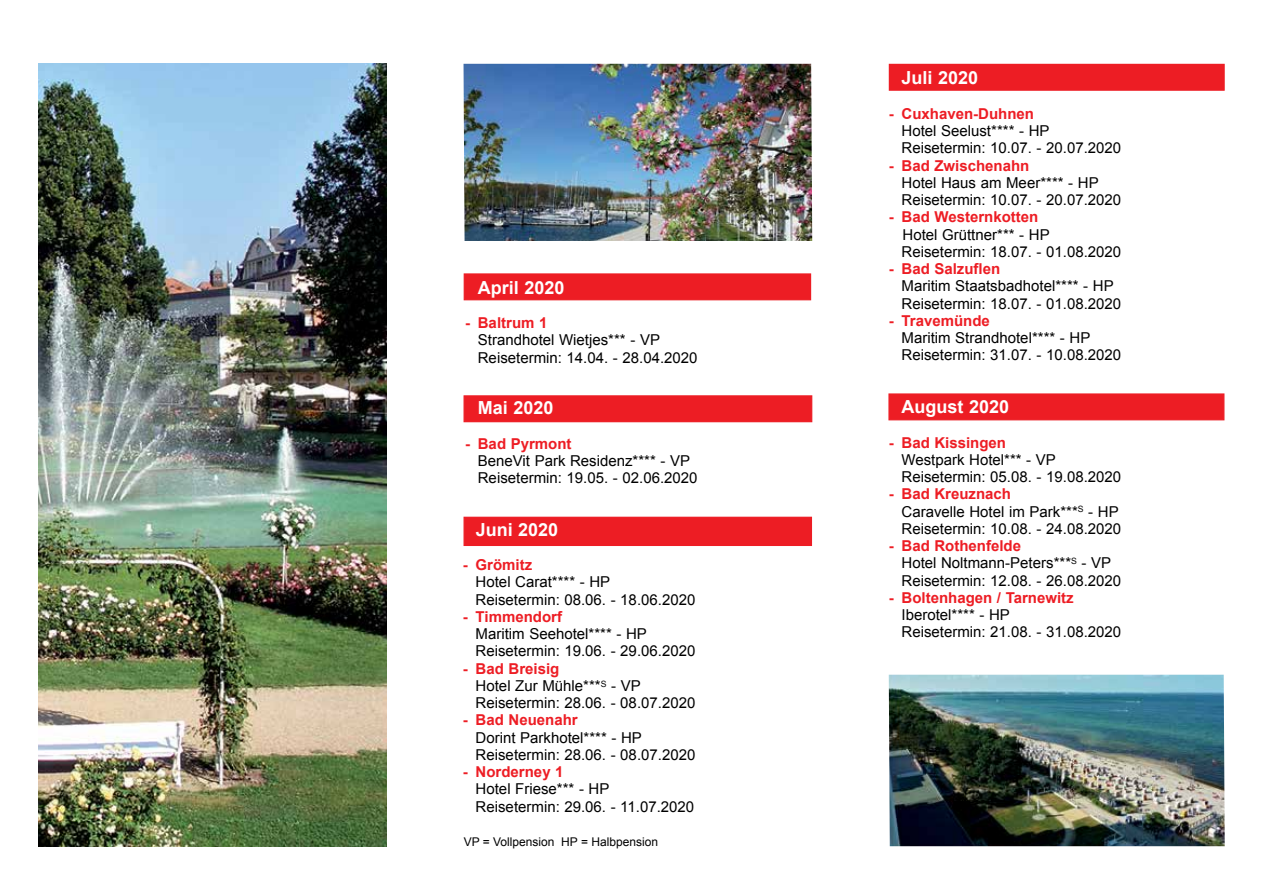
<style>
.page{position:relative;width:1263px;height:893px;background:#fff}
.page>*{position:absolute;margin:0;border:0;box-sizing:border-box;transform-origin:0 0}
.t1{font:700 18px "Arial";color:#fff}
.t2{font:15px/17.2px "Arial";color:#000}
.t3{font:700 15px "Arial";color:#ed1d24}
.t4{font:12px "Arial";color:#000}
.s1{font-weight:700;color:#ed1d24}
</style>
<div class="page">
<img style="left:463px;top:64px;width:349px;height:177px">
<div style="left:463px;top:517px;width:349px;height:29px;background:#ed1d24"></div>
<div style="left:463px;top:395px;width:349px;height:27px;background:#ed1d24;border:1px solid #ed1d24"></div>
<div style="left:464px;top:273px;width:347px;height:27px;background:#ed1d24;border:1px solid #ed1d24"></div>
<img style="left:38px;top:64px;width:349px;height:782px">
<div style="left:888px;top:393px;width:336px;height:27px;background:#ed1d24;border:1px solid #ed1d24"></div>
<div style="left:889px;top:64px;width:336px;height:27px;background:#ed1d24;border:1px solid #ed1d24"></div>
<img style="left:889px;top:675px;width:336px;height:171px">
<p class="t1" style="left:478px;top:275px;width:88px">April 2020</p>
<p class="t3" style="left:465px;top:313px;width:84px">- Baltrum 1</p>
<p class="t2" style="left:478px;top:332px;width:221px">Strandhotel Wietjes*** - VP<br>Reisetermin: 14.04. - 28.04.2020</p>
<p class="t1" style="left:478px;top:396px;width:77px">Mai 2020</p>
<p class="t3" style="left:465px;top:434px;width:108px">- Bad Pyrmont</p>
<p class="t2" style="left:478px;top:452px;width:221px">BeneVit Park Residenz**** - VP<br>Reisetermin: 19.05. - 02.06.2020</p>
<p class="t1" style="left:476px;top:517px;width:84px">Juni 2020</p>
<p class="t3" style="left:463px;top:555px;width:71px">- Grömitz</p>
<p class="t2" style="left:476px;top:574px;width:221px">Hotel Carat**** - HP<br>Reisetermin: 08.06. - 18.06.2020</p>
<p class="t3" style="left:463px;top:607px;width:101px">- Timmendorf</p>
<p class="t2" style="left:476px;top:625px;width:221px">Maritim Seehotel**** - HP<br>Reisetermin: 19.06. - 29.06.2020</p>
<p class="t2" style="left:476px;top:660px;width:221px;text-indent:-13px"><span class="s1">- Bad Breisig<br></span>Hotel Zur Mühle***<sup>S</sup> - VP<br>Reisetermin: 28.06. - 08.07.2020</p>
<p class="t3" style="left:463px;top:710px;width:116px">- Bad Neuenahr</p>
<p class="t2" style="left:476px;top:729px;width:221px">Dorint Parkhotel**** - HP<br>Reisetermin: 28.06. - 08.07.2020</p>
<p class="t3" style="left:463px;top:762px;width:102px">- Norderney 1</p>
<p class="t2" style="left:476px;top:781px;width:220px">Hotel Friese*** - HP<br>Reisetermin: 29.06. - 11.07.2020</p>
<p class="t4" style="left:464px;top:833px;width:196px">VP = Vollpension HP = Halbpension</p>
<p class="t1" style="left:901px;top:66px;width:78px">Juli 2020</p>
<p class="t3" style="left:889px;top:104px;width:147px">- Cuxhaven-Duhnen</p>
<p class="t2" style="left:901px;top:122px;width:221px">Hotel Seelust**** - HP<br>Reisetermin: 10.07. - 20.07.2020</p>
<p class="t3" style="left:889px;top:155px;width:142px">- Bad Zwischenahn</p>
<p class="t2" style="left:901px;top:174px;width:221px">Hotel Haus am Meer**** - HP<br>Reisetermin: 10.07. - 20.07.2020</p>
<p class="t3" style="left:889px;top:207px;width:151px">- Bad Westernkotten</p>
<p class="t2" style="left:901px;top:226px;width:221px">Hotel Grüttner*** - HP<br>Reisetermin: 18.07. - 01.08.2020</p>
<p class="t3" style="left:889px;top:259px;width:113px">- Bad Salzuflen</p>
<p class="t2" style="left:901px;top:278px;width:221px">Maritim Staatsbadhotel**** - HP<br>Reisetermin: 18.07. - 01.08.2020</p>
<p class="t3" style="left:889px;top:311px;width:103px">- Travemünde</p>
<p class="t2" style="left:901px;top:329px;width:221px">Maritim Strandhotel**** - HP<br>Reisetermin: 31.07. - 10.08.2020</p>
<p class="t1" style="left:901px;top:395px;width:109px">August 2020</p>
<p class="t3" style="left:889px;top:432px;width:119px">- Bad Kissingen</p>
<p class="t2" style="left:901px;top:451px;width:221px">Westpark Hotel*** - VP<br>Reisetermin: 05.08. - 19.08.2020</p>
<p class="t2" style="left:901px;top:485px;width:221px;text-indent:-13px"><span class="s1">- Bad Kreuznach<br></span>Caravelle Hotel im Park***<sup>S</sup> - HP<br>Reisetermin: 10.08. - 24.08.2020</p>
<p class="t2" style="left:901px;top:537px;width:221px;text-indent:-13px"><span class="s1">- Bad Rothenfelde<br></span>Hotel Noltmann-Peters***<sup>S</sup> - VP<br>Reisetermin: 12.08. - 26.08.2020</p>
<p class="t3" style="left:889px;top:588px;width:186px">- Boltenhagen / Tarnewitz</p>
<p class="t2" style="left:901px;top:606px;width:221px">Iberotel**** - HP<br>Reisetermin: 21.08. - 31.08.2020</p>
</div>
